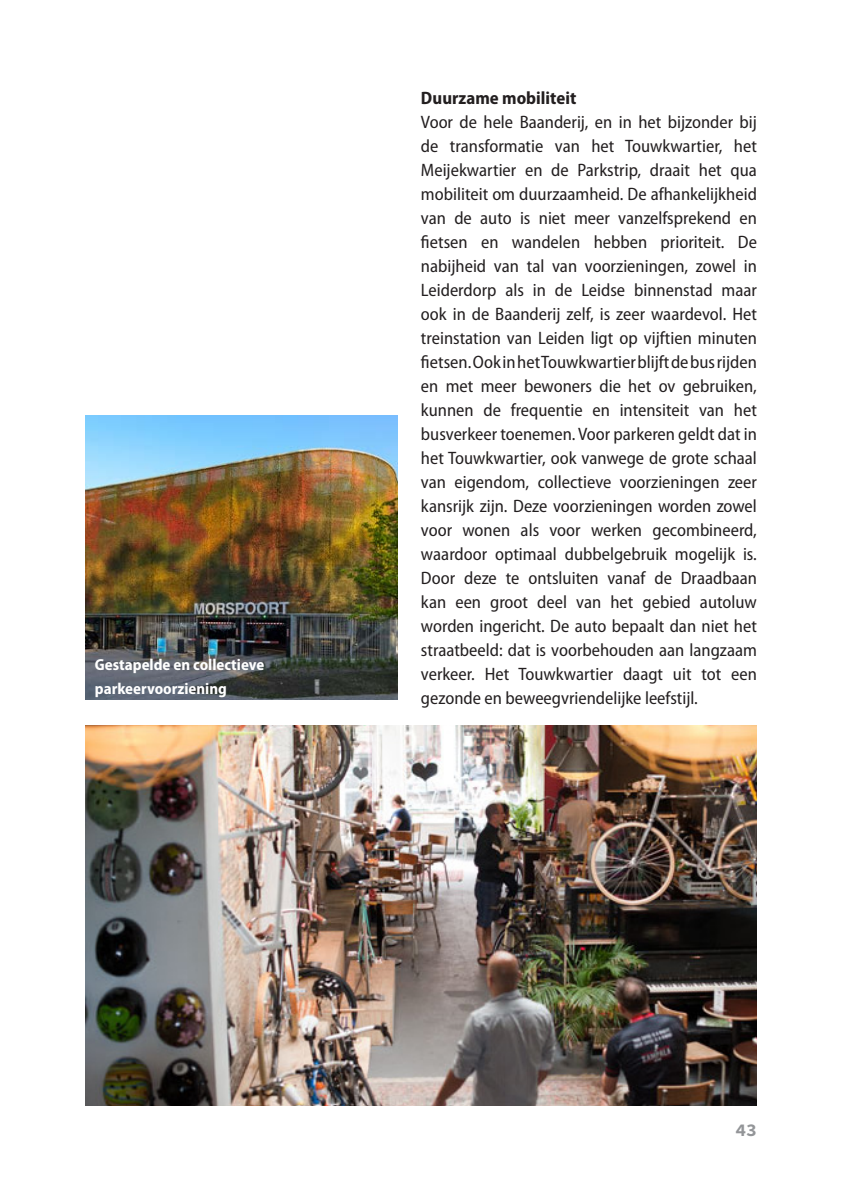
<style>
.page{position:relative;width:842px;height:1191px;background:#fff}
.page>*{position:absolute;margin:0;border:0;box-sizing:border-box;transform-origin:0 0}
.Broodtekst{font:semi-condensed 18px/24px "Myriad Pro";color:#231f20;text-align:justify}
.Broodtekst-2{font:700 semi-condensed 18px "Myriad Pro";color:#231f20}
.t1{font:700 18px "Source Code Pro";color:#939598}
.Broodtekst-3{font:700 semi-condensed 16px/24px "Myriad Pro";color:#fff}
</style>
<div class="page">
<img style="left:85px;top:726px;width:672px;height:380px">
<img style="left:85px;top:415px;width:312px;height:284px">
<p class="Broodtekst-3" style="left:95px;top:652px;width:171px">Gestapelde en collectieve parkeervoorziening</p>
<p class="Broodtekst-2" style="left:421px;top:88px;width:157px">Duurzame mobiliteit</p>
<p class="Broodtekst" style="left:421px;top:110px;width:337px">Voor de hele Baanderij, en in het bijzonder bij de transformatie van het Touwkwartier, het Meijekwartier en de Parkstrip, draait het qua mobiliteit om duurzaamheid. De afhankelijkheid van de auto is niet meer vanzelfsprekend en fietsen en wandelen hebben prioriteit. De nabijheid van tal van voorzieningen, zowel in Leiderdorp als in de Leidse binnenstad maar ook in de Baanderij zelf, is zeer waardevol. Het treinstation van Leiden ligt op vijftien minuten fietsen. Ook in het Touwkwartier blijft de bus rijden en met meer bewoners die het ov gebruiken, kunnen de frequentie en intensiteit van het busverkeer toenemen. Voor parkeren geldt dat in het Touwkwartier, ook vanwege de grote schaal van eigendom, collectieve voorzieningen zeer kansrijk zijn. Deze voorzieningen worden zowel voor wonen als voor werken gecombineerd, waardoor optimaal dubbelgebruik mogelijk is.<br>Door deze te ontsluiten vanaf de Draadbaan kan een groot deel van het gebied autoluw worden ingericht. De auto bepaalt dan niet het straatbeeld: dat is voorbehouden aan langzaam verkeer. Het Touwkwartier daagt uit tot een gezonde en beweegvriendelijke leefstijl.</p>
<p class="t1" style="left:735px;top:1117px;width:23px">43</p>
</div>
